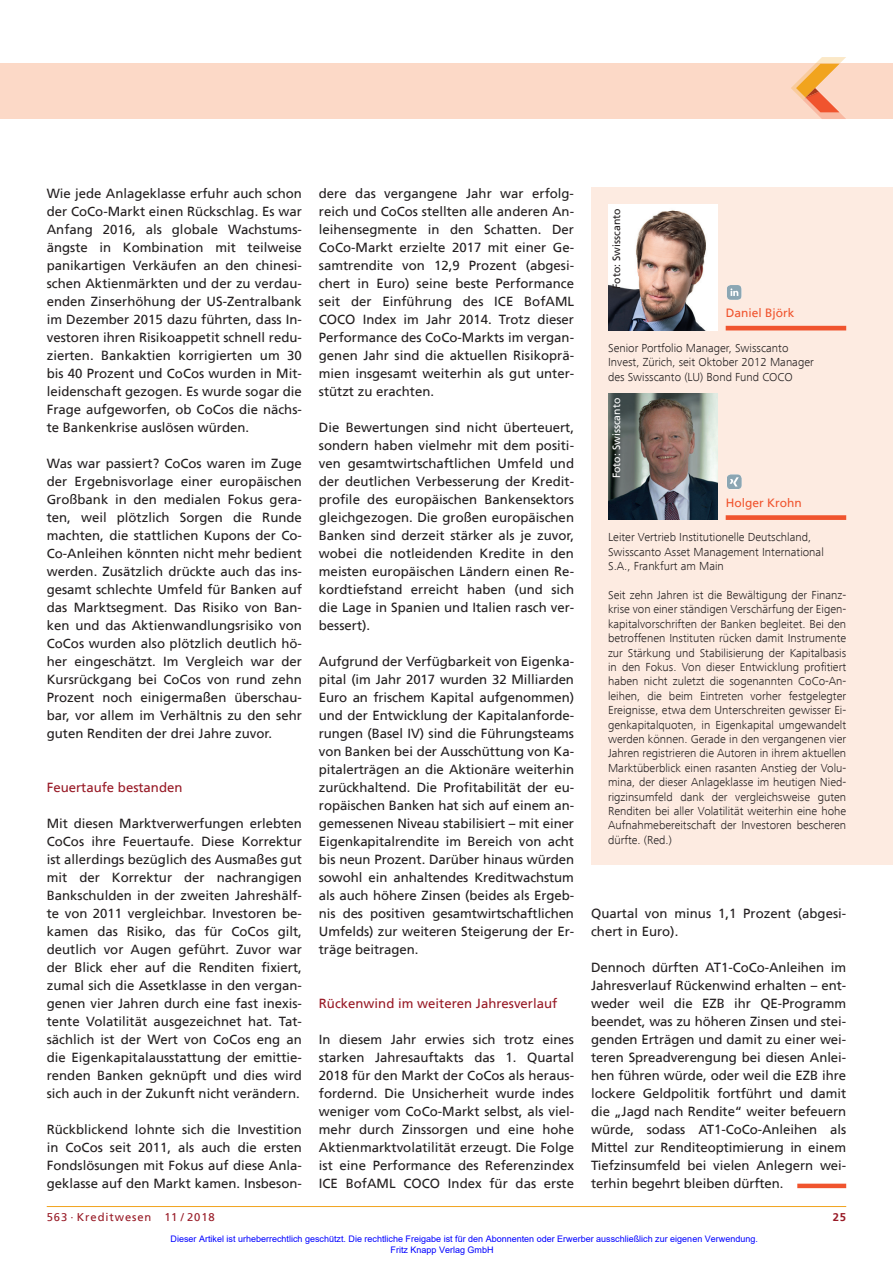
<style>
.page{position:relative;width:893px;height:1263px;background:#fff}
.page>*{position:absolute;margin:0;border:0;box-sizing:border-box;transform-origin:0 0}
.t1{font:13.2px/18px "Frutiger";color:#231f20;text-align:justify}
.t2{font:13.2px "Frutiger";color:#981a26}
.t3{font:300 12px/14.4px "Frutiger Next Com";color:#231f20}
.t4{font:12px "Frutiger";color:#f0542e}
.t5{font:11.25px "Frutiger";letter-spacing:.08em;color:#981a26}
.t6{font:700 11.25px "Frutiger";color:#981a26}
.t7{font:10.5px "Frutiger";color:#231f20}
.t8{font:10.5px "Frutiger";color:#fff}
.t9{font:9px/10.8px "Arial";color:#00f}
</style>
<div class="page">
<hr style="left:47px;top:1206px;width:799px;height:1px;background:#f1a31e">
<div style="left:0;top:64px;width:893px;height:55px;background:#fcd9c7"></div>
<svg style="left:791px;top:57px;width:55px;height:62px"></svg>
<div style="left:797px;top:1183px;width:49px;height:5px;background:#f0542e"></div>
<div style="left:591px;top:187px;width:302px;height:677px;background:#fdebe1"></div>
<img style="left:608px;top:204px;width:109px;height:126px">
<hr style="left:726px;top:326px;width:120px;height:4px;background:#f0542e">
<img style="left:608px;top:394px;width:109px;height:126px">
<div style="left:726px;top:515px;width:120px;height:5px;background:#f0542e"></div>
<svg style="left:727px;top:474px;width:15px;height:15px"></svg>
<svg style="left:727px;top:285px;width:15px;height:15px"></svg>
<p class="t1" style="left:47px;top:185px;width:257px">Wie jede Anlageklasse erfuhr auch schon der CoCo-Markt einen Rückschlag. Es war Anfang 2016, als globale Wachstums&shy;ängste in Kombination mit teilweise panikartigen Verkäufen an den chinesi&shy;schen Aktienmärkten und der zu verdau&shy;enden Zinserhöhung der US-Zentralbank im Dezember 2015 dazu führten, dass In&shy;vestoren ihren Risikoappetit schnell redu&shy;zierten. Bankaktien korrigierten um 30 bis 40 Prozent und CoCos wurden in Mit&shy;leidenschaft gezogen. Es wurde sogar die Frage aufgeworfen, ob CoCos die nächs&shy;te Bankenkrise auslösen würden.</p>
<p class="t1" style="left:47px;top:455px;width:257px">Was war passiert? CoCos waren im Zuge der Ergebnisvorlage einer europäischen Großbank in den medialen Fokus gera&shy;ten, weil plötzlich Sorgen die Runde machten, die stattlichen Kupons der Co-Co-Anleihen könnten nicht mehr bedient werden. Zusätzlich drückte auch das ins&shy;gesamt schlechte Umfeld für Banken auf das Marktsegment. Das Risiko von Ban&shy;ken und das Aktienwandlungsrisiko von CoCos wurden also plötzlich deutlich hö&shy;her eingeschätzt. Im Vergleich war der Kursrückgang bei CoCos von rund zehn Prozent noch einigermaßen überschau&shy;bar, vor allem im Verhältnis zu den sehr guten Renditen der drei Jahre zuvor.</p>
<p class="t2" style="left:47px;top:781px;width:137px">Feuertaufe bestanden</p>
<p class="t1" style="left:47px;top:815px;width:257px">Mit diesen Marktverwerfungen erlebten CoCos ihre Feuertaufe. Diese Korrektur ist allerdings bezüglich des Ausmaßes gut mit der Korrektur der nachrangigen Bankschulden in der zweiten Jahreshälf&shy;te von 2011 vergleichbar. Investoren be&shy;kamen das Risiko, das für CoCos gilt, deutlich vor Augen geführt. Zuvor war der Blick eher auf die Renditen fixiert, zumal sich die Assetklasse in den vergan&shy;genen vier Jahren durch eine fast inexis&shy;tente Volatilität ausgezeichnet hat. Tat&shy;sächlich ist der Wert von CoCos eng an die Eigenkapitalausstattung der emittie&shy;renden Banken geknüpft und dies wird sich auch in der Zukunft nicht verändern.</p>
<p class="t1" style="left:47px;top:1121px;width:257px">Rückblickend lohnte sich die Investition in CoCos seit 2011, als auch die ersten Fondslösungen mit Fokus auf diese Anla&shy;geklasse auf den Markt kamen. Insbeson-</p>
<p class="t1" style="left:319px;top:185px;width:257px">dere das vergangene Jahr war erfolg&shy;reich und CoCos stellten alle anderen An&shy;leihensegmente in den Schatten. Der CoCo-Markt erzielte 2017 mit einer Ge&shy;samtrendite von 12,9 Prozent (abgesi&shy;chert in Euro) seine beste Performance seit der Einführung des ICE BofAML COCO Index im Jahr 2014. Trotz dieser Performance des CoCo-Markts im vergan&shy;genen Jahr sind die aktuellen Risikoprä&shy;mien insgesamt weiterhin als gut unter&shy;stützt zu erachten.</p>
<p class="t1" style="left:319px;top:419px;width:257px">Die Bewertungen sind nicht überteuert, sondern haben vielmehr mit dem positi&shy;ven gesamtwirtschaftlichen Umfeld und der deutlichen Verbesserung der Kredit&shy;profile des europäischen Bankensektors gleichgezogen. Die großen europäischen Banken sind derzeit stärker als je zuvor, wobei die notleidenden Kredite in den meisten europäischen Ländern einen Re&shy;kordtiefstand erreicht haben (und sich die Lage in Spanien und Italien rasch ver&shy;bessert).</p>
<p class="t1" style="left:319px;top:653px;width:257px">Aufgrund der Verfügbarkeit von Eigenka&shy;pital (im Jahr 2017 wurden 32 Milliarden Euro an frischem Kapital aufgenommen) und der Entwicklung der Kapitalanforde&shy;rungen (Basel IV) sind die Führungsteams von Banken bei der Ausschüttung von Ka&shy;pitalerträgen an die Aktionäre weiterhin zurückhaltend. Die Profitabilität der eu&shy;ropäischen Banken hat sich auf einem an&shy;gemessenen Niveau stabilisiert – mit einer Eigenkapitalrendite im Bereich von acht bis neun Prozent. Darüber hinaus würden sowohl ein anhaltendes Kreditwachstum als auch höhere Zinsen (beides als Ergeb&shy;nis des positiven gesamtwirtschaftlichen Umfelds) zur weiteren Steigerung der Er&shy;träge beitragen.</p>
<p class="t2" style="left:319px;top:997px;width:240px">Rückenwind im weiteren Jahresverlauf</p>
<p class="t1" style="left:319px;top:1031px;width:257px">In diesem Jahr erwies sich trotz eines starken Jahresauftakts das 1. Quartal 2018 für den Markt der CoCos als heraus&shy;fordernd. Die Unsicherheit wurde indes weniger vom CoCo-Markt selbst, als viel&shy;mehr durch Zinssorgen und eine hohe Aktienmarktvolatilität erzeugt. Die Folge ist eine Performance des Referenzindex ICE BofAML COCO Index für das erste</p>
<p class="t7" style="left:612px;top:289px;width:82px;rotate:-90deg">Foto: Swisscanto</p>
<p class="t4" style="left:726px;top:308px;width:70px">Daniel Björk</p>
<p class="t3" style="left:608px;top:341px;width:207px">Senior Portfolio Manager, Swisscanto<br>Invest, Zürich, seit Oktober 2012 Manager des Swisscanto (LU) Bond Fund COCO</p>
<p class="t8" style="left:612px;top:478px;width:82px;rotate:-90deg">Foto: Swisscanto</p>
<p class="t4" style="left:726px;top:497px;width:78px">Holger Krohn</p>
<p class="t3" style="left:608px;top:530px;width:217px">Leiter Vertrieb Institutionelle Deutschland,<br>Swisscanto Asset Management International<br>S.A., Frankfurt am Main</p>
<p class="t3" style="left:608px;top:588px;width:240px;text-align:justify">Seit zehn Jahren ist die Bewältigung der Finanz&shy;krise von einer ständigen Verschärfung der Eigen&shy;kapitalvorschriften der Banken begleitet. Bei den betroffenen Instituten rücken damit Instrumente zur Stärkung und Stabilisierung der Kapitalbasis in den Fokus. Von dieser Entwicklung profitiert haben nicht zuletzt die sogenannten CoCo-An&shy;leihen, die beim Eintreten vorher festgelegter Ereignisse, etwa dem Unterschreiten gewisser Ei&shy;genkapitalquoten, in Eigenkapital umgewandelt werden können. Gerade in den vergangenen vier Jahren registrieren die Autoren in ihrem aktuellen Marktüberblick einen rasanten Anstieg der Volu&shy;mina, der dieser Anlageklasse im heutigen Nied&shy;rigzinsumfeld dank der vergleichsweise guten Renditen bei aller Volatilität weiterhin eine hohe Aufnahmebereitschaft der Investoren bescheren dürfte. (Red.)</p>
<p class="t1" style="left:591px;top:905px;width:257px">Quartal von minus 1,1 Prozent (abgesi&shy;chert in Euro).</p>
<p class="t1" style="left:591px;top:959px;width:257px">Dennoch dürften AT1-CoCo-Anleihen im Jahresverlauf Rückenwind erhalten – ent&shy;weder weil die EZB ihr QE-Programm beendet, was zu höheren Zinsen und stei&shy;genden Erträgen und damit zu einer wei&shy;teren Spreadverengung bei diesen Anlei&shy;hen führen würde, oder weil die EZB ihre lockere Geldpolitik fortführt und damit die „Jagd nach Rendite“ weiter befeuern würde, sodass AT1-CoCo-Anleihen als Mittel zur Renditeoptimierung in einem Tiefzinsumfeld bei vielen Anlegern wei&shy;terhin begehrt bleiben dürften.</p>
<p class="t5" style="left:47px;top:1211px;width:170px">563 · Kreditwesen 11 / 2018</p>
<p class="t6" style="left:833px;top:1211px;width:15px">25</p>
<p class="t9" style="left:391px;top:1233px;width:369px;text-indent:-220px">Dieser Artikel ist urheberrechtlich geschützt. Die rechtliche Freigabe ist für den Abonnenten oder Erwerber ausschließlich zur eigenen Verwendung.<br>Fritz Knapp Verlag GmbH</p>
</div>
